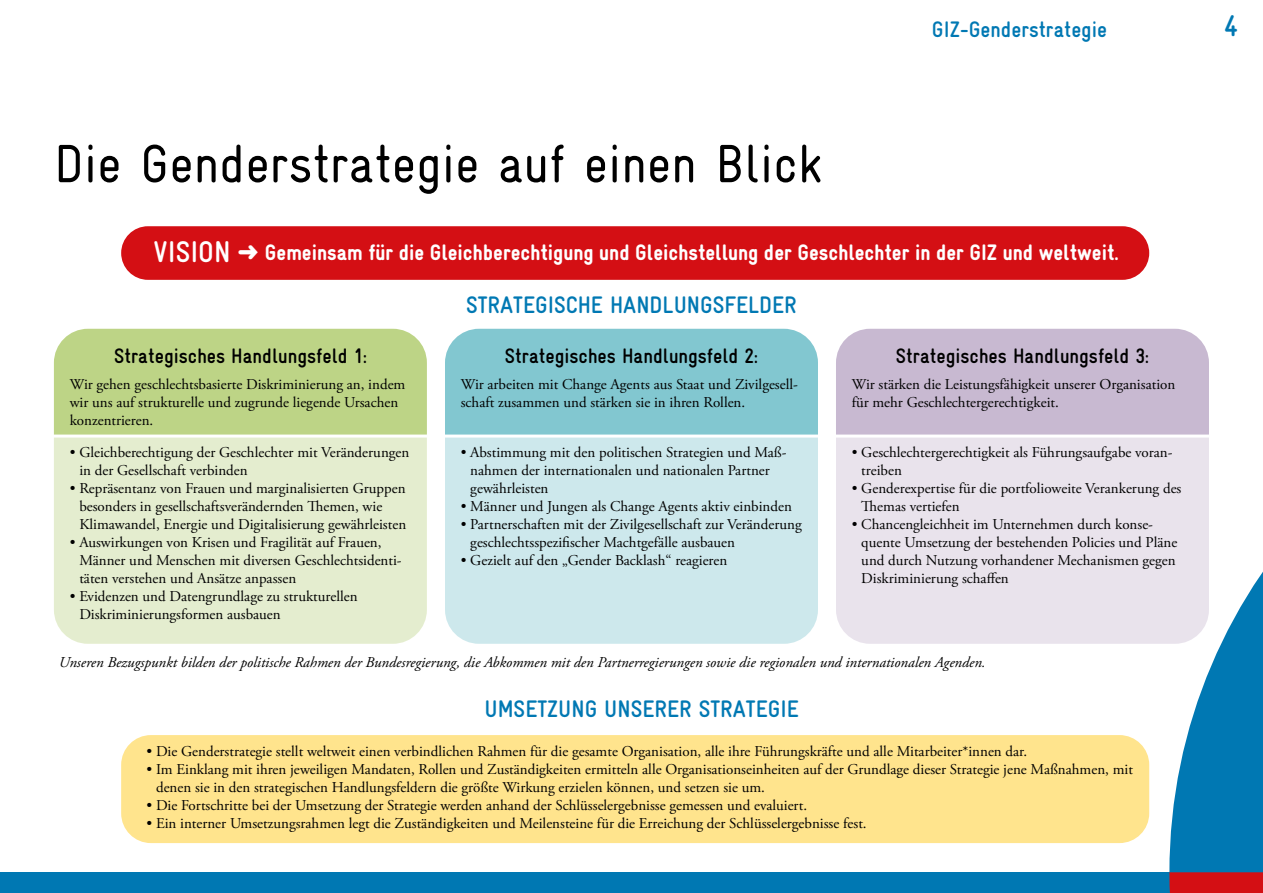
<style>
.page{position:relative;width:1263px;height:893px;background:#fff}
.page>*{position:absolute;margin:0;border:0;box-sizing:border-box;transform-origin:0 0}
.t1{font:54px "Gravur Condensed";color:#000}
.t2{font:700 30px "Gravur Condensed";color:#0078b3}
.t3{font:700 24px "Gravur Condensed";color:#0078b3}
.t4{font:900 22.5px "Gravur Condensed";color:#fff}
.t5{font:700 22.5px "Gravur Condensed";color:#0078b3}
.t6{font:700 21px "Gravur Condensed";color:#000}
.t7{font:15px/18px "Adobe Garamond Pro";color:#000}
.t8{font:italic 15px "Adobe Garamond Pro";color:#000}
.s1{font-weight:700;font-size:30px}
</style>
<div class="page">
<div style="left:836px;top:329px;width:364px;height:106px;background:#c8b9d1"></div>
<div style="left:836px;top:438px;width:333px;height:206px;background:#e9e3ec"></div>
<div style="left:445px;top:329px;width:373px;height:106px;background:#82c7d0"></div>
<div style="left:445px;top:438px;width:373px;height:206px;background:#cde8ec"></div>
<div style="left:54px;top:329px;width:373px;height:106px;background:#bdd486"></div>
<div style="left:54px;top:438px;width:373px;height:206px;background:#e4edcf"></div>
<div style="left:121px;top:226px;width:1028px;height:54px;background:#d40f14;border-radius:27px"></div>
<div style="left:121px;top:735px;width:1028px;height:108px;background:#ffe48d;border-radius:30px"></div>
<svg style="left:1169px;top:340px;width:94px;height:532px"></svg>
<div style="left:0;top:872px;width:1263px;height:21px;background:#0078b3"></div>
<div style="left:1169px;top:872px;width:94px;height:21px;background:#d40f14"></div>
<h1 class="t1" style="left:54px;top:133px;width:770px">Die Genderstrategie auf einen Blick</h1>
<h3 class="t5" style="left:932px;top:17px;width:177px">GIZ-Genderstrategie</h3>
<h2 class="t2" style="left:1224px;top:9px;width:16px">4</h2>
<h3 class="t4" style="left:153px;top:239px;width:967px"><span class="s1">VISION</span> ➜ Gemeinsam für die Gleichberechtigung und Gleichstellung der Geschlechter in der GIZ und weltweit.</h3>
<h3 class="t6" style="left:114px;top:344px;width:254px">Strategisches Handlungsfeld 1:</h3>
<p class="t7" style="left:70px;top:376px;width:337px">Wir gehen geschlechtsbasierte Diskriminierung an, indem wir uns auf strukturelle und zugrunde liegende Ursachen konzentrieren.</p>
<p class="t7" style="left:79px;top:444px;width:332px;text-indent:-10px">• Gleichberechtigung der Geschlechter mit Veränderungen in der Gesellschaft verbinden</p>
<p class="t7" style="left:79px;top:480px;width:328px;text-indent:-10px">• Repräsentanz von Frauen und marginalisierten Gruppen besonders in gesellschaftsverändernden Themen, wie<br>Klimawandel, Energie und Digitalisierung gewährleisten</p>
<p class="t7" style="left:79px;top:534px;width:324px;text-indent:-10px">• Auswirkungen von Krisen und Fragilität auf Frauen,<br>Männer und Menschen mit diversen Geschlechtsidenti&shy;täten verstehen und Ansätze anpassen</p>
<p class="t7" style="left:79px;top:588px;width:280px;text-indent:-10px">• Evidenzen und Datengrundlage zu strukturellen<br>Diskriminierungsformen ausbauen</p>
<h3 class="t3" style="left:466px;top:292px;width:332px">STRATEGISCHE HANDLUNGSFELDER</h3>
<h3 class="t6" style="left:505px;top:344px;width:255px">Strategisches Handlungsfeld 2:</h3>
<p class="t7" style="left:461px;top:376px;width:339px">Wir arbeiten mit Change Agents aus Staat und Zivilgesell&shy;schaft zusammen und stärken sie in ihren Rollen.</p>
<p class="t7" style="left:470px;top:444px;width:318px;text-indent:-10px">• Abstimmung mit den politischen Strategien und Maß&shy;nahmen der internationalen und nationalen Partner gewährleisten</p>
<p class="t7" style="left:461px;top:498px;width:333px">• Männer und Jungen als Change Agents aktiv einbinden</p>
<p class="t7" style="left:470px;top:516px;width:333px;text-indent:-10px">• Partnerschaften mit der Zivilgesellschaft zur Veränderung geschlechtsspezifischer Machtgefälle ausbauen</p>
<p class="t7" style="left:461px;top:552px;width:268px">• Gezielt auf den „Gender Backlash“ reagieren</p>
<h3 class="t6" style="left:896px;top:344px;width:255px">Strategisches Handlungsfeld 3:</h3>
<p class="t7" style="left:852px;top:376px;width:325px">Wir stärken die Leistungsfähigkeit unserer Organisation für mehr Geschlechtergerechtigkeit.</p>
<p class="t7" style="left:861px;top:444px;width:313px;text-indent:-10px">• Geschlechtergerechtigkeit als Führungsaufgabe voran&shy;treiben</p>
<p class="t7" style="left:861px;top:480px;width:322px;text-indent:-10px">• Genderexpertise für die portfolioweite Verankerung des<br>Themas vertiefen</p>
<p class="t7" style="left:861px;top:516px;width:317px;text-indent:-10px">• Chancengleichheit im Unternehmen durch konse&shy;quente Umsetzung der bestehenden Policies und Pläne und durch Nutzung vorhandener Mechanismen gegen Diskriminierung schaffen</p>
<p class="t8" style="left:59px;top:653px;width:928px">Unseren Bezugspunkt bilden der politische Rahmen der Bundesregierung, die Abkommen mit den Partnerregierungen sowie die regionalen und internationalen Agenden.</p>
<h3 class="t3" style="left:484px;top:695px;width:316px">UMSETZUNG UNSERER STRATEGIE</h3>
<p class="t7" style="left:146px;top:743px;width:882px">• Die Genderstrategie stellt weltweit einen verbindlichen Rahmen für die gesamte Organisation, alle ihre Führungskräfte und alle Mitarbeiter*innen dar.</p>
<p class="t7" style="left:156px;top:761px;width:978px;text-indent:-10px">• Im Einklang mit ihren jeweiligen Mandaten, Rollen und Zuständigkeiten ermitteln alle Organisationseinheiten auf der Grundlage dieser Strategie jene Maßnahmen, mit denen sie in den strategischen Handlungsfeldern die größte Wirkung erzielen können, und setzen sie um.</p>
<p class="t7" style="left:146px;top:797px;width:662px">• Die Fortschritte bei der Umsetzung der Strategie werden anhand der Schlüsselergebnisse gemessen und evaluiert.</p>
<p class="t7" style="left:146px;top:815px;width:722px">• Ein interner Umsetzungsrahmen legt die Zuständigkeiten und Meilensteine für die Erreichung der Schlüsselergebnisse fest.</p>
</div>
